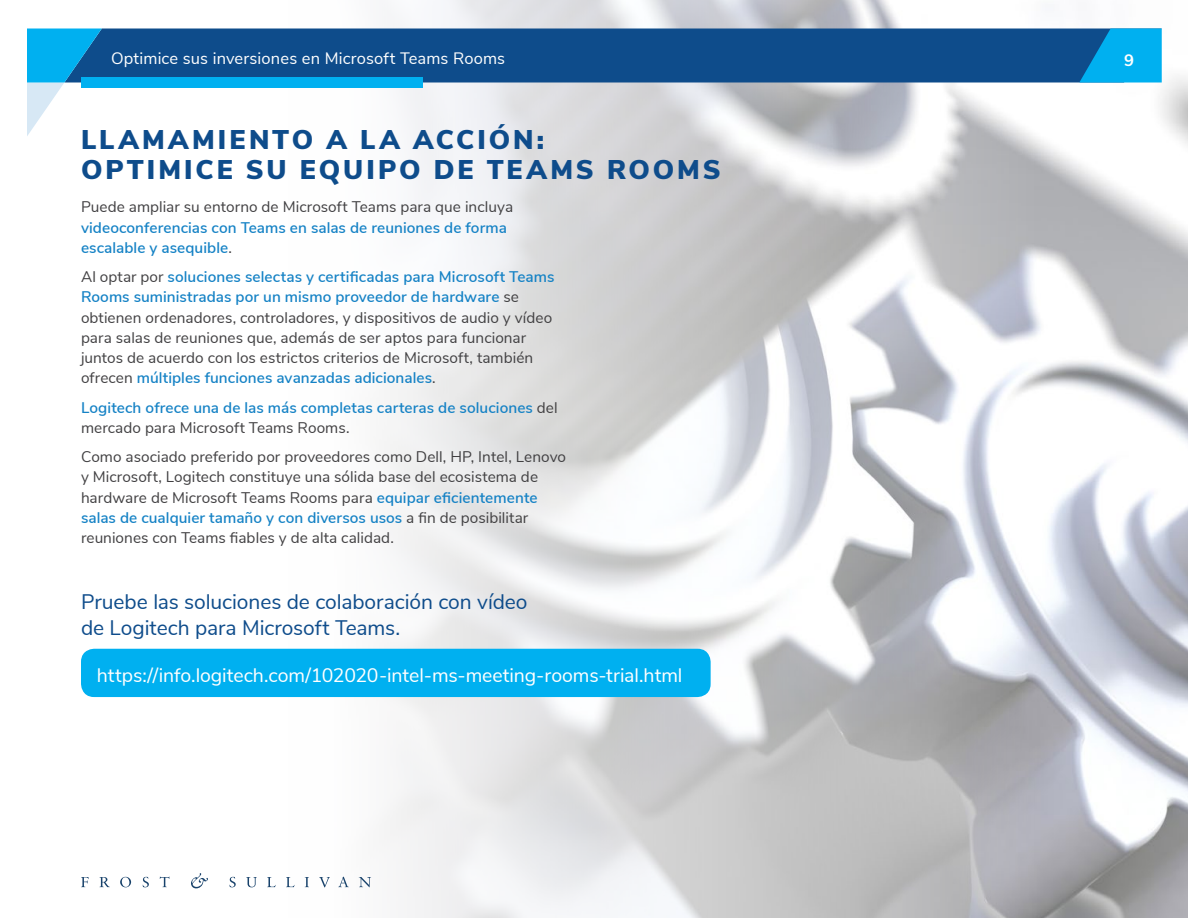
<style>
.page{position:relative;width:1188px;height:918px;background:#fff}
.page>*{position:absolute;margin:0;border:0;box-sizing:border-box;transform-origin:0 0}
.t1{font:900 27px/30px "Nunito Sans";letter-spacing:.105em;color:#0e4c8b}
.t2{font:21px/25.5px "Nunito Sans";letter-spacing:-.005em;color:#0e4c8b}
.t3{font:19.5px "Nunito Sans";letter-spacing:-.005em;color:#fff}
.t4{font:16.5px "Nunito Sans";letter-spacing:.01em;color:#fff}
.t5{font:700 16.5px "Nunito Sans";color:#fff}
.t6{font:15.3px/20.2px "Nunito Sans";letter-spacing:.005em;color:#414042}
.t7{font:600 15.3px/20.2px "Nunito Sans";letter-spacing:.005em;color:#1582c5}
.s1{font-weight:400;color:#414042}
.s2{font-weight:600;color:#1582c5}
</style>
<div class="page">
<img style="left:289px;top:0;width:899px;height:918px">
<div style="left:102px;top:28px;width:1060px;height:54px;background:#0e4c8b"></div>
<div style="left:81px;top:77px;width:341px;height:11px;background:#00b0f0"></div>
<svg style="left:27px;top:28px;width:75px;height:108px"></svg>
<svg style="left:1079px;top:29px;width:83px;height:54px;background:#059ddc"></svg>
<svg style="left:81px;top:877px;width:8px;height:10px"></svg>
<svg style="left:100px;top:877px;width:10px;height:10px"></svg>
<svg style="left:120px;top:877px;width:11px;height:10px"></svg>
<svg style="left:143px;top:877px;width:6px;height:10px"></svg>
<svg style="left:160px;top:877px;width:9px;height:10px"></svg>
<svg style="left:229px;top:877px;width:7px;height:10px"></svg>
<svg style="left:246px;top:877px;width:11px;height:10px"></svg>
<svg style="left:267px;top:877px;width:9px;height:10px"></svg>
<svg style="left:286px;top:877px;width:9px;height:10px"></svg>
<svg style="left:305px;top:877px;width:4px;height:10px"></svg>
<svg style="left:319px;top:877px;width:11px;height:10px"></svg>
<svg style="left:338px;top:877px;width:11px;height:10px"></svg>
<svg style="left:359px;top:877px;width:12px;height:10px"></svg>
<svg style="left:191px;top:873px;width:17px;height:15px"></svg>
<div style="left:81px;top:649px;width:630px;height:48px;background:#00b0f0;border-radius:13px"></div>
<p class="t4" style="left:111px;top:47px;width:396px">Optimice sus inversiones en Microsoft Teams Rooms</p>
<p class="t5" style="left:1124px;top:48px;width:11px">9</p>
<h1 class="t1" style="left:81px;top:123px;width:641px">LLAMAMIENTO A LA ACCIÓN:<br>OPTIMICE SU EQUIPO DE TEAMS ROOMS</h1>
<p class="t6" style="left:81px;top:196px;width:434px">Puede ampliar su entorno de Microsoft Teams para que incluya</p>
<p class="t7" style="left:81px;top:216px;width:427px">videoconferencias con Teams en salas de reuniones de forma escalable y asequible<span class="s1">.</span></p>
<p class="t6" style="left:81px;top:266px;width:475px">Al optar por <span class="s2">soluciones selectas y certificadas para Microsoft Teams Rooms suministradas por un mismo proveedor de hardware</span> se obtienen ordenadores, controladores, y dispositivos de audio y vídeo para salas de reuniones que, además de ser aptos para funcionar juntos de acuerdo con los estrictos criterios de Microsoft, también ofrecen <span class="s2">múltiples funciones avanzadas adicionales</span>.</p>
<p class="t7" style="left:81px;top:396px;width:478px">Logitech ofrece una de las más completas carteras de soluciones <span class="s1">del mercado para Microsoft Teams Rooms.</span></p>
<p class="t6" style="left:81px;top:446px;width:487px">Como asociado preferido por proveedores como Dell, HP, Intel, Lenovo y Microsoft, Logitech constituye una sólida base del ecosistema de hardware de Microsoft Teams Rooms para <span class="s2">equipar eficientemente salas de cualquier tamaño y con diversos usos</span> a fin de posibilitar reuniones con Teams fiables y de alta calidad.</p>
<h2 class="t2" style="left:81px;top:588px;width:448px">Pruebe las soluciones de colaboración con vídeo de Logitech para Microsoft Teams.</h2>
<p class="t3" style="left:97px;top:661px;width:587px">https://info.logitech.com/102020-intel-ms-meeting-rooms-trial.html</p>
</div>
